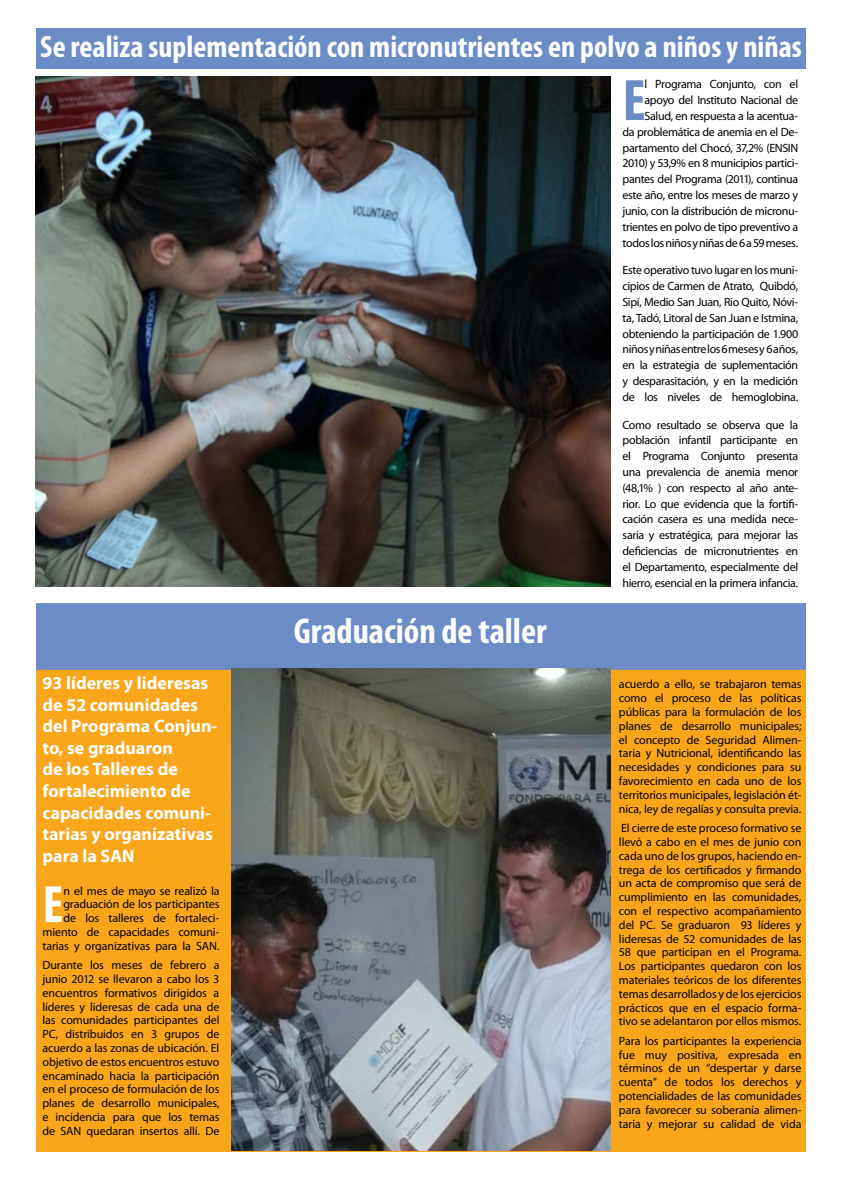
<style>
.page{position:relative;width:842px;height:1191px;background:#fff}
.page>*{position:absolute;margin:0;border:0;box-sizing:border-box;transform-origin:0 0}
.t1{font:700 condensed 58.9px "Myriad Pro";color:#6c8cc7}
.t2{font:700 condensed 52.9px "Myriad Pro";color:#fff}
.t3{font:700 condensed 36px "Myriad Pro";color:#fff}
.t4{font:700 condensed 31px "Myriad Pro";color:#fff}
.t5{font:700 18px/21.6px "Myriad Pro";color:#fff}
.t6{font:12px/13.8px "Myriad Pro";letter-spacing:-.025em;color:#000;text-align:justify}
</style>
<div class="page">
<div style="left:36px;top:668px;width:770px;height:483px;background:#faa61a"></div>
<div style="left:36px;top:603px;width:770px;height:67px;background:#6c8cc7;border:1px solid #6c8cc7"></div>
<img style="left:231px;top:668px;width:379px;height:482px">
<img style="left:36px;top:77px;width:574px;height:510px">
<div style="left:36px;top:28px;width:770px;height:40px;background:#6c8cc7"></div>
<h3 class="t4" style="left:40px;top:28px;width:763px">Se realiza suplementación con micronutrientes en polvo a niños y niñas</h3>
<h3 class="t5" style="left:42px;top:671px;width:176px">93 líderes y lideresas de 52 comunidades del Programa Conjun&shy;to, se graduaron<br>de los Talleres de fortalecimiento de capacidades comuni&shy;tarias y organizativas para la SAN</h3>
<h2 class="t2" style="left:42px;top:871px;width:22px">E</h2>
<p class="t6" style="left:42px;top:883px;width:178px;text-align:right">n el mes de mayo se realizó la graduación de los participantes<br>de los talleres de fortaleci&shy;miento de capacidades comuni&shy;tarias y organizativas para la SAN.</p>
<p class="t6" style="left:42px;top:958px;width:179px">Durante los meses de febrero a junio 2012 se llevaron a cabo los 3 encuentros formativos dirigidos a líderes y lideresas de cada una de las comunidades participantes del PC, distribuidos en 3 grupos de acuerdo a las zonas de ubicación. El objetivo de estos encuentros estuvo encaminado hacia la participación en el proceso de formulación de los planes de desarrollo municipales, e incidencia para que los temas de SAN quedaran insertos allí. De</p>
<h3 class="t3" style="left:294px;top:608px;width:254px">Graduación de taller</h3>
<p class="t6" style="left:622px;top:76px;width:177px;line-height:15.8px;text-align:right">l Programa Conjunto, con el apoyo del Instituto Nacional de Salud, en respuesta a la acentua-<br>da problemática de anemia en el De&shy;partamento del Chocó, 37,2% (ENSIN 2010) y 53,9% en 8 municipios partici&shy;pantes del Programa (2011), continua este año, entre los meses de marzo y junio, con la distribución de micronu&shy;trientes en polvo de tipo preventivo a todos los niños y niñas de 6 a 59 meses.</p>
<p class="t6" style="left:622px;top:262px;width:177px;line-height:15.8px">Este operativo tuvo lugar en los muni&shy;cipios de Carmen de Atrato, Quibdó, Sipí, Medio San Juan, Rio Quito, Nóvi&shy;ta, Tadó, Litoral de San Juan e Istmina, obteniendo la participación de 1.900 niños y niñas entre los 6 meses y 6 años, en la estrategia de suplementación y desparasitación, y en la medición de los niveles de hemoglobina.</p>
<p class="t6" style="left:622px;top:416px;width:177px;line-height:15.8px">Como resultado se observa que la población infantil participante en el Programa Conjunto presenta una prevalencia de anemia menor (48,1% ) con respecto al año ante&shy;rior. Lo que evidencia que la fortifi&shy;cación casera es una medida nece&shy;saria y estratégica, para mejorar las deficiencias de micronutrientes en el Departamento, especialmente del hierro, esencial en la primera infancia.</p>
<h1 class="t1" style="left:622px;top:64px;width:25px">E</h1>
<p class="t6" style="left:619px;top:677px;width:184px">acuerdo a ello, se trabajaron temas como el proceso de las políticas públicas para la formulación de los planes de desarrollo municipales; el concepto de Seguridad Alimen&shy;taria y Nutricional, identificando las necesidades y condiciones para su favorecimiento en cada uno de los territorios municipales, legislación ét&shy;nica, ley de regalías y consulta previa.</p>
<p class="t6" style="left:619px;top:821px;width:184px">El cierre de este proceso formativo se llevó a cabo en el mes de junio con cada uno de los grupos, haciendo en&shy;trega de los certificados y firmando un acta de compromiso que será de cumplimiento en las comunidades, con el respectivo acompañamiento del PC. Se graduaron 93 líderes y lideresas de 52 comunidades de las 58 que participan en el Programa.<br>Los participantes quedaron con los materiales teóricos de los diferentes temas desarrollados y de los ejercicios prácticos que en el espacio forma&shy;tivo se adelantaron por ellos mismos.</p>
<p class="t6" style="left:619px;top:1033px;width:184px">Para los participantes la experiencia fue muy positiva, expresada en términos de un “despertar y darse cuenta” de todos los derechos y potencialidades de las comunidades para favorecer su soberanía alimen&shy;taria y mejorar su calidad de vida</p>
</div>
